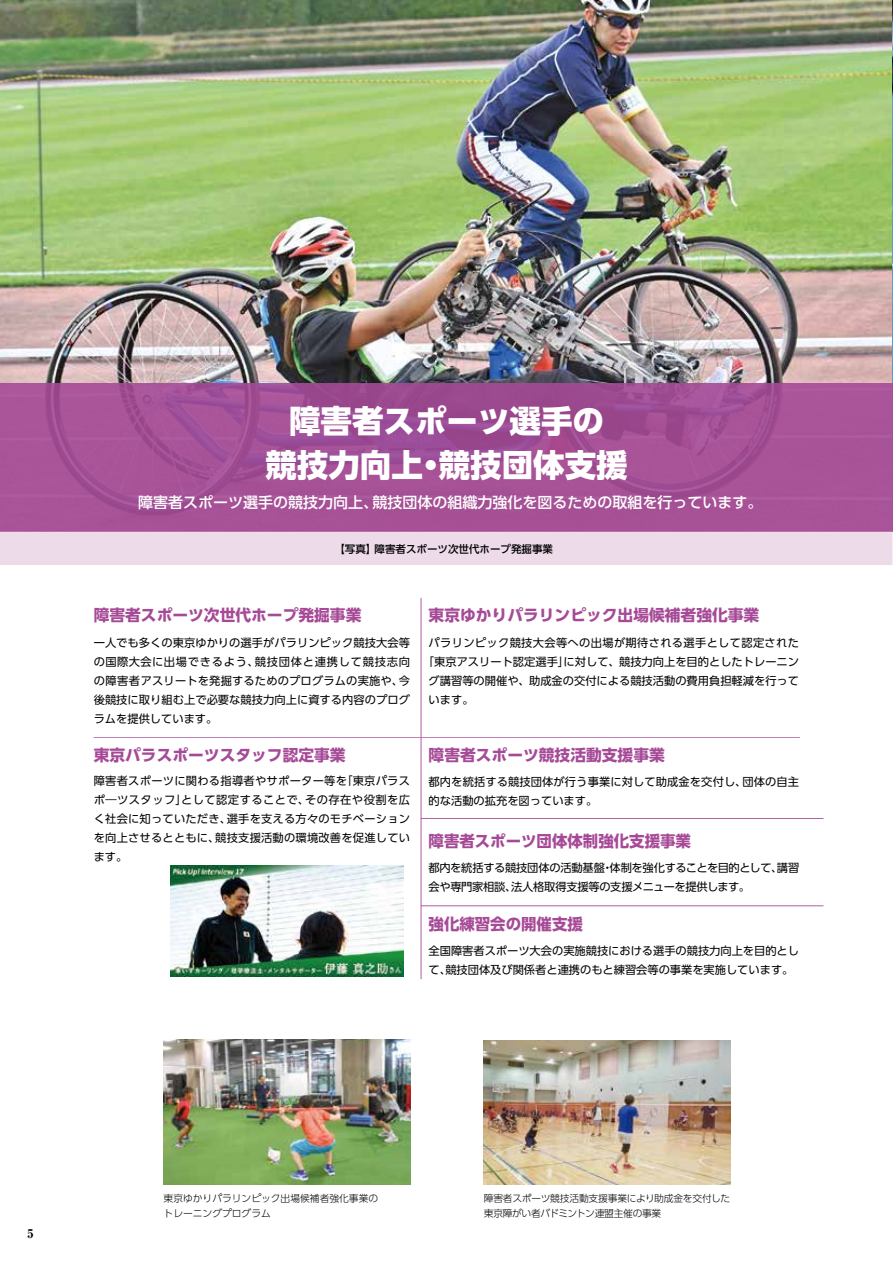
<style>
.page{position:relative;width:893px;height:1263px;background:#fff}
.page>*{position:absolute;margin:0;border:0;box-sizing:border-box;transform-origin:0 0}
.t1{font:800 31.5px/43.5px "UD Shin Go Pro";color:#fff;text-align:center}
.t2{font:700 15.75px "UD Shin Go Pro";color:#a64a97}
.t3{font:500 15px "UD Shin Go Pro";color:#fff}
.t4{font:800 12px "Ryumin Pro";color:#000}
.t5{font:11.25px/18.9px "UD Shin Go Pro";color:#000;text-align:justify}
.t6{font:11.25px/18.9px "UD Shin Go Pro";letter-spacing:-.03em;color:#000}
.t7{font:11.25px "UD Shin Go Pro";letter-spacing:.03em;color:#000}
.t8{font:500 10.5px "UD Shin Go Pro";color:#000}
.t9{font:300 9.75px/15px "UD Shin Go Pro";letter-spacing:-.015em;color:#000}
</style>
<div class="page">
<img style="left:0;top:0;width:893px;height:383px">
<div style="left:0;top:383px;width:893px;height:148px;background:linear-gradient(to right,#a45197,#a55096)"></div>
<hr style="left:94px;top:737px;width:706px;height:1px;background:#a64a97">
<hr style="left:421px;top:818px;width:402px;height:1px;background:#a64a97">
<hr style="left:421px;top:905px;width:402px;height:1px;background:#a64a97">
<hr style="left:421px;top:598px;width:1px;height:381px;background:#a64a97">
<div style="left:0;top:531px;width:893px;height:34px;background:#eddbea"></div>
<img style="left:171px;top:865px;width:233px;height:111px">
<img style="left:164px;top:1039px;width:246px;height:145px">
<img style="left:484px;top:1041px;width:246px;height:143px">
<h1 class="t1" style="left:265px;top:399px;width:364px">障害者スポーツ選手の<br>競技力向上・競技団体支援</h1>
<h3 class="t3" style="left:138px;top:490px;width:626px">障害者スポーツ選手の競技力向上、競技団体の組織力強化を図るための取組を行っています。</h3>
<p class="t8" style="left:334px;top:541px;width:220px">【写真】障害者スポーツ次世代ホープ発掘事業</p>
<h2 class="t2" style="left:94px;top:602px;width:269px">障害者スポーツ次世代ホープ発掘事業</h2>
<p class="t5" style="left:94px;top:633px;width:318px">一人でも多くの東京ゆかりの選手がパラリンピック競技大会等の国際大会に出場できるよう、競技団体と連携して競技志向の障害者アスリートを発掘するためのプログラムの実施や、今後競技に取り組む上で必要な競技力向上に資する内容のプログラムを提供しています。</p>
<p class="t7" style="left:429px;top:634px;width:372px">パラリンピック競技大会等への出場が期待される選手として認定された</p>
<h2 class="t2" style="left:429px;top:602px;width:332px">東京ゆかりパラリンピック出場候補者強化事業</h2>
<p class="t5" style="left:423px;top:652px;width:378px">「東京アスリート認定選手」に対して、競技力向上を目的としたトレーニン</p>
<p class="t5" style="left:429px;top:671px;width:372px">グ講習等の開催や、助成金の交付による競技活動の費用負担軽減を行って</p>
<p class="t5" style="left:429px;top:690px;width:46px">います。</p>
<h2 class="t2" style="left:94px;top:742px;width:253px">東京パラスポーツスタッフ認定事業</h2>
<p class="t5" style="left:94px;top:771px;width:318px">障害者スポーツに関わる指導者やサポーター等を「東京パラスポ―ツスタッフ」として認定することで、その存在や役割を広く社会に知っていただき、選手を支える方々のモチベーションを向上させるとともに、競技支援活動の環境改善を促進しています。</p>
<h2 class="t2" style="left:429px;top:742px;width:238px">障害者スポーツ競技活動支援事業</h2>
<p class="t5" style="left:429px;top:772px;width:372px">都内を統括する競技団体が行う事業に対して助成金を交付し、団体の自主的な活動の拡充を図っています。</p>
<h2 class="t2" style="left:429px;top:828px;width:264px">障害者スポーツ団体体制強化支援事業</h2>
<p class="t6" style="left:428px;top:858px;width:372px">都内を統括する競技団体の活動基盤・体制を強化することを目的として、講習会や専門家相談、法人格取得支援等の支援メニューを提供します。</p>
<h2 class="t2" style="left:429px;top:911px;width:156px">強化練習会の開催支援</h2>
<p class="t5" style="left:429px;top:941px;width:372px">全国障害者スポーツ大会の実施競技における選手の競技力向上を目的として、競技団体及び関係者と連携のもと練習会等の事業を実施しています。</p>
<p class="t4" style="left:27px;top:1224px;width:7px">5</p>
<p class="t9" style="left:164px;top:1191px;width:216px">東京ゆかりパラリンピック出場候補者強化事業のトレーニングプログラム</p>
<p class="t9" style="left:484px;top:1191px;width:248px">障害者スポーツ競技活動支援事業により助成金を交付した東京障がい者バドミントン連盟主催の事業</p>
</div>
